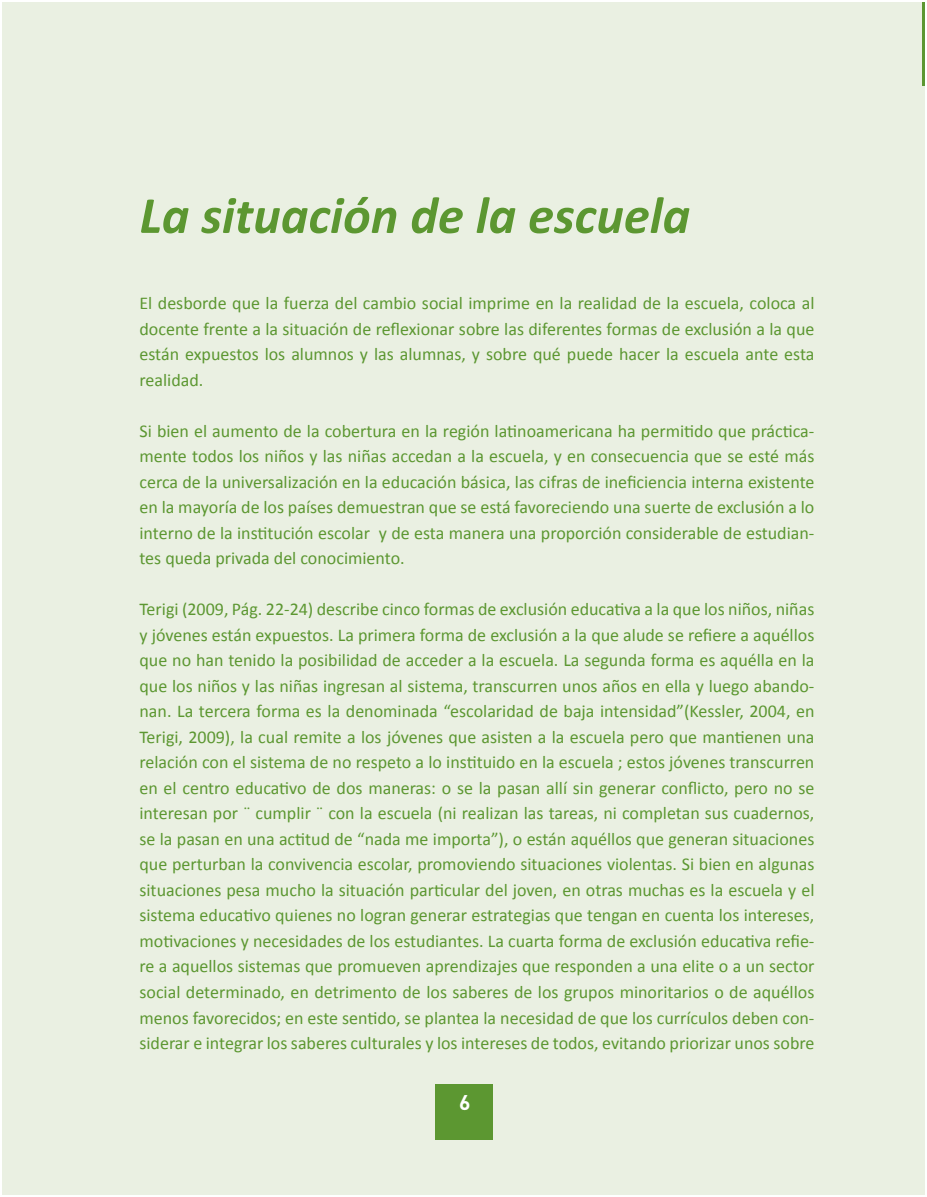
<style>
.page{position:relative;width:927px;height:1197px;background:#fff}
.page>*{position:absolute;margin:0;border:0;box-sizing:border-box;transform-origin:0 0}
.t1{font:italic 700 52.5px "Calibri";color:#5c9731}
.t2{font:700 21px "DIN";color:#fff}
.t3{font:18px/25.5px "Calibri";color:#5c9731;text-align:justify}
</style>
<div class="page">
<hr style="left:922px;top:3px;width:2px;height:1191px;background:#eaf0e2">
<div style="left:3px;top:3px;width:920px;height:1191px;background:#eaf0e2"></div>
<hr style="left:922px;top:3px;width:2px;height:83px;background:#5c9731">
<div style="left:435px;top:1084px;width:58px;height:55px;background:#5c9731"></div>
<h1 class="t1" style="left:140px;top:183px;width:552px">La situación de la escuela</h1>
<p class="t3" style="left:140px;top:290px;width:677px">El desborde que la fuerza del cambio social imprime en la realidad de la escuela, coloca al docente frente a la situación de reflexionar sobre las diferentes formas de exclusión a la que están expuestos los alumnos y las alumnas, y sobre qué puede hacer la escuela ante esta realidad.</p>
<p class="t3" style="left:140px;top:417px;width:676px">Si bien el aumento de la cobertura en la región latinoamericana ha permitido que práctica&shy;mente todos los niños y las niñas accedan a la escuela, y en consecuencia que se esté más cerca de la universalización en la educación básica, las cifras de ineficiencia interna existente en la mayoría de los países demuestran que se está favoreciendo una suerte de exclusión a lo interno de la institución escolar y de esta manera una proporción considerable de estudian&shy;tes queda privada del conocimiento.</p>
<p class="t3" style="left:140px;top:596px;width:677px">Terigi (2009, Pág. 22-24) describe cinco formas de exclusión educativa a la que los niños, niñas y jóvenes están expuestos. La primera forma de exclusión a la que alude se refiere a aquéllos que no han tenido la posibilidad de acceder a la escuela. La segunda forma es aquélla en la que los niños y las niñas ingresan al sistema, transcurren unos años en ella y luego abando&shy;nan. La tercera forma es la denominada “escolaridad de baja intensidad”(Kessler, 2004, en Terigi, 2009), la cual remite a los jóvenes que asisten a la escuela pero que mantienen una relación con el sistema de no respeto a lo instituido en la escuela ; estos jóvenes transcurren en el centro educativo de dos maneras: o se la pasan allí sin generar conflicto, pero no se interesan por ¨ cumplir ¨ con la escuela (ni realizan las tareas, ni completan sus cuadernos, se la pasan en una actitud de “nada me importa”), o están aquéllos que generan situaciones que perturban la convivencia escolar, promoviendo situaciones violentas. Si bien en algunas situaciones pesa mucho la situación particular del joven, en otras muchas es la escuela y el sistema educativo quienes no logran generar estrategias que tengan en cuenta los intereses, motivaciones y necesidades de los estudiantes. La cuarta forma de exclusión educativa refie&shy;re a aquellos sistemas que promueven aprendizajes que responden a una elite o a un sector social determinado, en detrimento de los saberes de los grupos minoritarios o de aquéllos menos favorecidos; en este sentido, se plantea la necesidad de que los currículos deben con&shy;siderar e integrar los saberes culturales y los intereses de todos, evitando priorizar unos sobre</p>
<p class="t2" style="left:459px;top:1089px;width:13px">6</p>
</div>
